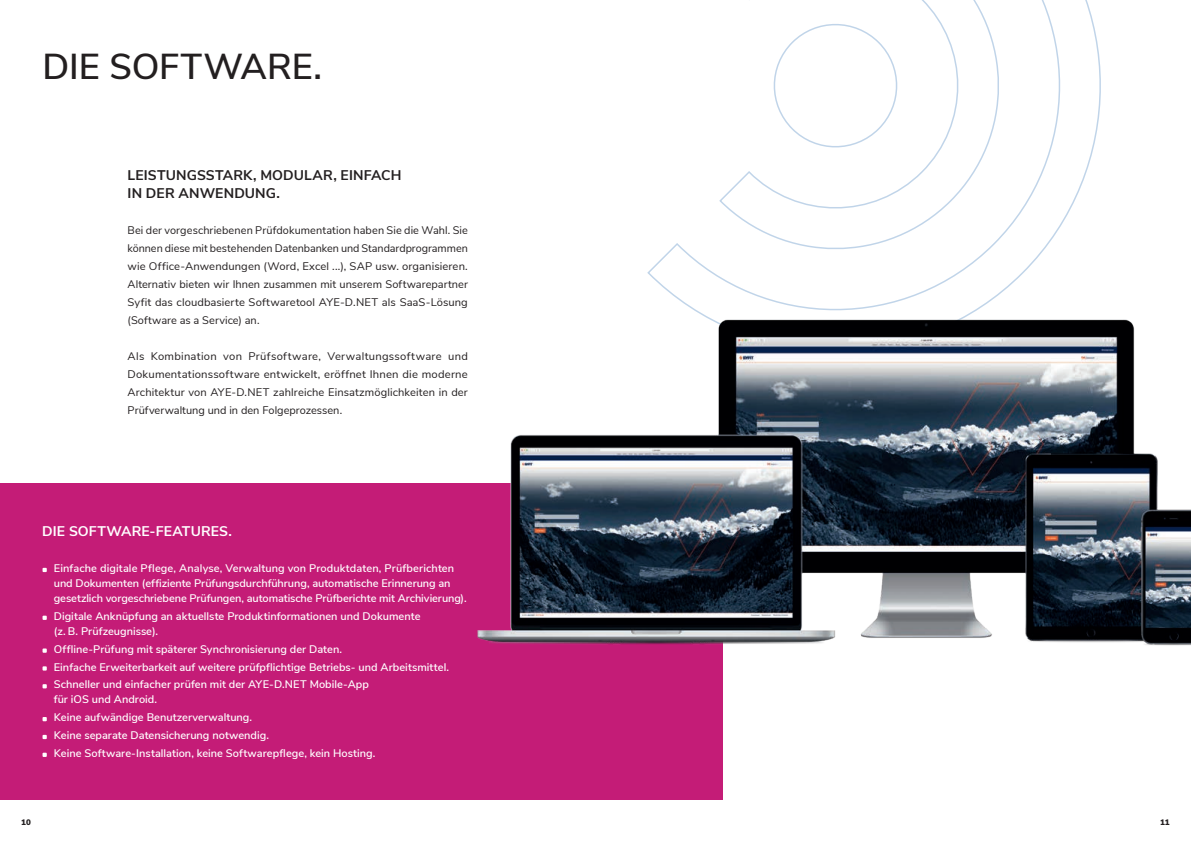
<style>
.page{position:relative;width:1191px;height:842px;background:#fff}
.page>*{position:absolute;margin:0;border:0;box-sizing:border-box;transform-origin:0 0}
.t1{font:600 36px "Nunito Sans";letter-spacing:-.005em;color:#231f20}
.t2{font:700 14px/18px "Nunito Sans";letter-spacing:.01em;color:#231f20}
.t3{font:700 14px "Nunito Sans";letter-spacing:.01em;color:#fff}
.t4{font:600 11px/17.8px "Nunito Sans";color:#fff}
.t5{font:11px/18px "Nunito Sans";letter-spacing:.005em;color:#231f20;text-align:justify}
.t6{font:900 8px "Nunito Sans";color:#231f20}
</style>
<div class="page">
<svg style="left:664px;top:0;width:437px;height:256px"></svg>
<div style="left:0;top:483px;width:723px;height:316px;background:#c41c77"></div>
<img style="left:477px;top:256px;width:714px;height:390px">
<svg style="left:43px;top:568px;width:4px;height:4px"></svg>
<svg style="left:43px;top:616px;width:4px;height:4px"></svg>
<svg style="left:43px;top:648px;width:4px;height:5px"></svg>
<svg style="left:43px;top:666px;width:4px;height:5px"></svg>
<svg style="left:43px;top:684px;width:4px;height:4px"></svg>
<svg style="left:43px;top:717px;width:4px;height:4px"></svg>
<svg style="left:43px;top:735px;width:4px;height:4px"></svg>
<svg style="left:43px;top:753px;width:4px;height:4px"></svg>
<h1 class="t1" style="left:43px;top:40px;width:281px">DIE SOFTWARE.</h1>
<p class="t2" style="left:128px;top:165px;width:275px">LEISTUNGSSTARK, MODULAR, EINFACH<br>IN DER ANWENDUNG.</p>
<p class="t5" style="left:128px;top:221px;width:342px">Bei der vorgeschriebenen Prüfdokumentation haben Sie die Wahl. Sie können diese mit bestehenden Datenbanken und Standardprogrammen wie Office-Anwendungen (Word, Excel ...), SAP usw. organisieren.<br>Alternativ bieten wir Ihnen zusammen mit unserem Softwarepartner Syfit das cloudbasierte Softwaretool AYE-D.NET als SaaS-Lösung (Software as a Service) an.</p>
<p class="t5" style="left:128px;top:347px;width:342px">Als Kombination von Prüfsoftware, Verwaltungssoftware und Dokumentationssoftware entwickelt, eröffnet Ihnen die moderne Architektur von AYE-D.NET zahlreiche Einsatzmöglichkeiten in der Prüfverwaltung und in den Folgeprozessen.</p>
<p class="t3" style="left:42px;top:521px;width:191px">DIE SOFTWARE-FEATURES.</p>
<p class="t4" style="left:54px;top:560px;width:414px;line-height:15px">Einfache digitale Pflege, Analyse, Verwaltung von Produktdaten, Prüfberichten und Dokumenten (effiziente Prüfungsdurchführung, automatische Erinnerung an gesetzlich vorgeschriebene Prüfungen, automatische Prüfberichte mit Archivierung).</p>
<p class="t4" style="left:54px;top:608px;width:368px;line-height:15px">Digitale Anknüpfung an aktuellste Produktinformationen und Dokumente (z. B. Prüfzeugnisse).</p>
<p class="t4" style="left:54px;top:639px;width:397px">Offline-Prüfung mit späterer Synchronisierung der Daten.<br>Einfache Erweiterbarkeit auf weitere prüfpflichtige Betriebs- und Arbeitsmittel.<br>Schneller und einfacher prüfen mit der AYE-D.NET Mobile-App</p>
<p class="t4" style="left:54px;top:690px;width:323px">für iOS und Android.<br>Keine aufwändige Benutzerverwaltung.<br>Keine separate Datensicherung notwendig.<br>Keine Software-Installation, keine Softwarepflege, kein Hosting.</p>
<p class="t6" style="left:21px;top:816px;width:11px">10</p>
<p class="t6" style="left:1160px;top:816px;width:11px">11</p>
</div>
